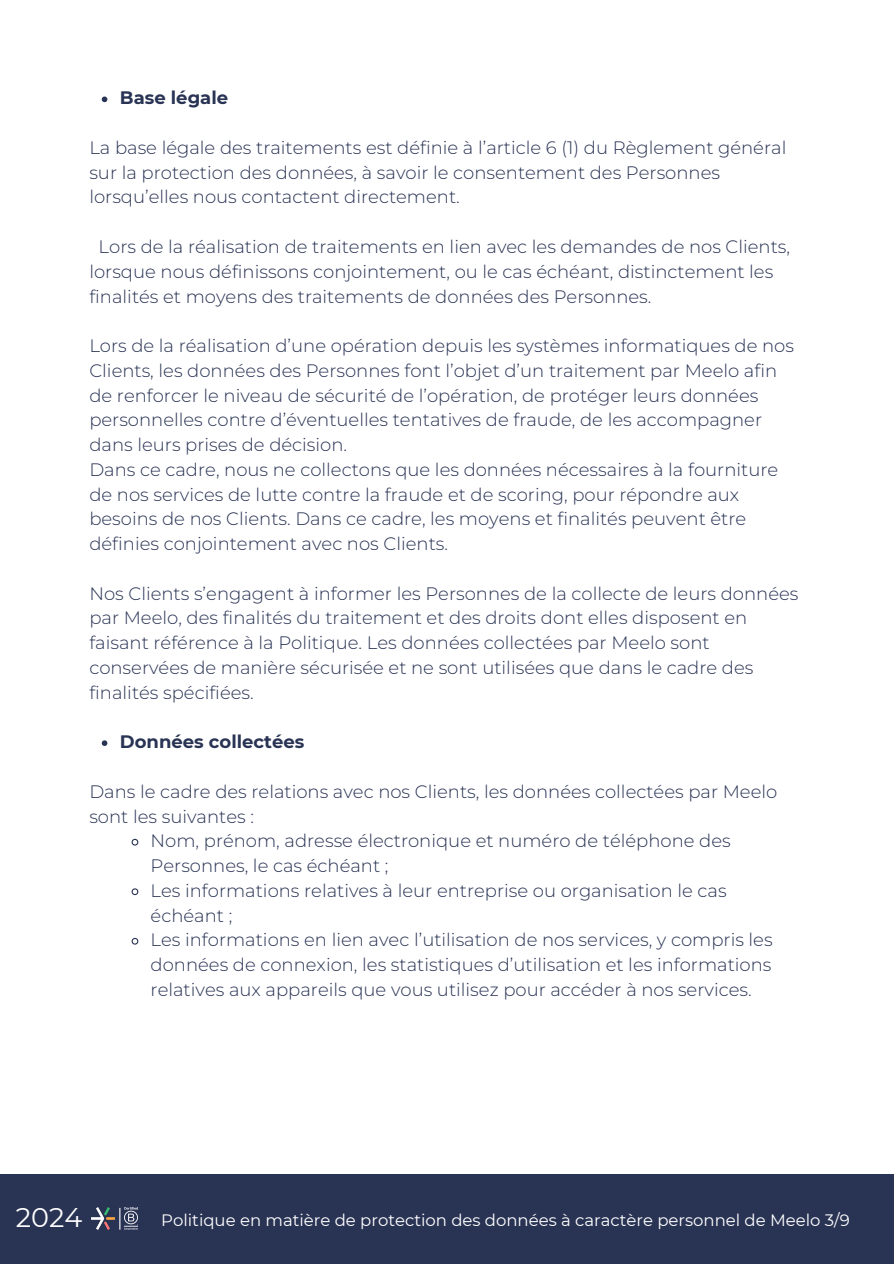
<style>
.page{position:relative;width:894px;height:1264px;background:#fff}
.page>*{position:absolute;margin:0;border:0;box-sizing:border-box;transform-origin:0 0}
.t1{font:27px "Montserrat";color:#fff}
.t2{font:300 18px/24.8px "Montserrat";color:#293354}
.t3{font:700 18px "Montserrat";color:#293354}
.t4{font:16.5px "Montserrat";color:#fff}
</style>
<div class="page">
<svg style="left:102px;top:96px;width:5px;height:6px"></svg>
<svg style="left:102px;top:740px;width:5px;height:6px"></svg>
<svg style="left:131px;top:838px;width:8px;height:8px"></svg>
<svg style="left:131px;top:888px;width:8px;height:8px"></svg>
<svg style="left:131px;top:937px;width:8px;height:8px"></svg>
<div style="left:0;top:1174px;width:893px;height:89px;background:#293354"></div>
<img style="left:91px;top:1207px;width:24px;height:22px">
<svg style="left:119px;top:1207px;width:1px;height:22px"></svg>
<img style="left:125px;top:1207px;width:12px;height:22px">
<p class="t3" style="left:120px;top:87px;width:110px">Base légale</p>
<p class="t2" style="left:89px;top:135px;width:698px">La base légale des traitements est définie à l’article 6 (1) du Règlement général sur la protection des données, à savoir le consentement des Personnes lorsqu’elles nous contactent directement.</p>
<p class="t2" style="left:89px;top:234px;width:702px;text-indent:9px">Lors de la réalisation de traitements en lien avec les demandes de nos Clients, lorsque nous définissons conjointement, ou le cas échéant, distinctement les finalités et moyens des traitements de données des Personnes.</p>
<p class="t2" style="left:89px;top:333px;width:706px">Lors de la réalisation d’une opération depuis les systèmes informatiques de nos Clients, les données des Personnes font l’objet d’un traitement par Meelo afin de renforcer le niveau de sécurité de l’opération, de protéger leurs données personnelles contre d’éventuelles tentatives de fraude, de les accompagner dans leurs prises de décision.</p>
<p class="t2" style="left:89px;top:457px;width:690px">Dans ce cadre, nous ne collectons que les données nécessaires à la fourniture de nos services de lutte contre la fraude et de scoring, pour répondre aux besoins de nos Clients. Dans ce cadre, les moyens et finalités peuvent être définies conjointement avec nos Clients.</p>
<p class="t2" style="left:89px;top:581px;width:710px">Nos Clients s’engagent à informer les Personnes de la collecte de leurs données par Meelo, des finalités du traitement et des droits dont elles disposent en faisant référence à la Politique. Les données collectées par Meelo sont conservées de manière sécurisée et ne sont utilisées que dans le cadre des finalités spécifiées.</p>
<p class="t3" style="left:120px;top:730px;width:186px">Données collectées</p>
<p class="t2" style="left:89px;top:779px;width:689px">Dans le cadre des relations avec nos Clients, les données collectées par Meelo sont les suivantes :</p>
<p class="t2" style="left:150px;top:828px;width:581px">Nom, prénom, adresse électronique et numéro de téléphone des<br>Personnes, le cas échéant ;</p>
<p class="t2" style="left:150px;top:878px;width:577px">Les informations relatives à leur entreprise ou organisation le cas échéant ;</p>
<p class="t2" style="left:150px;top:927px;width:623px;text-align:justify">Les informations en lien avec l’utilisation de nos services, y compris les données de connexion, les statistiques d’utilisation et les informations relatives aux appareils que vous utilisez pour accéder à nos services.</p>
<h1 class="t1" style="left:16px;top:1200px;width:68px">2024</h1>
<p class="t4" style="left:161px;top:1209px;width:690px">Politique en matière de protection des données à caractère personnel de Meelo 3/9</p>
</div>
